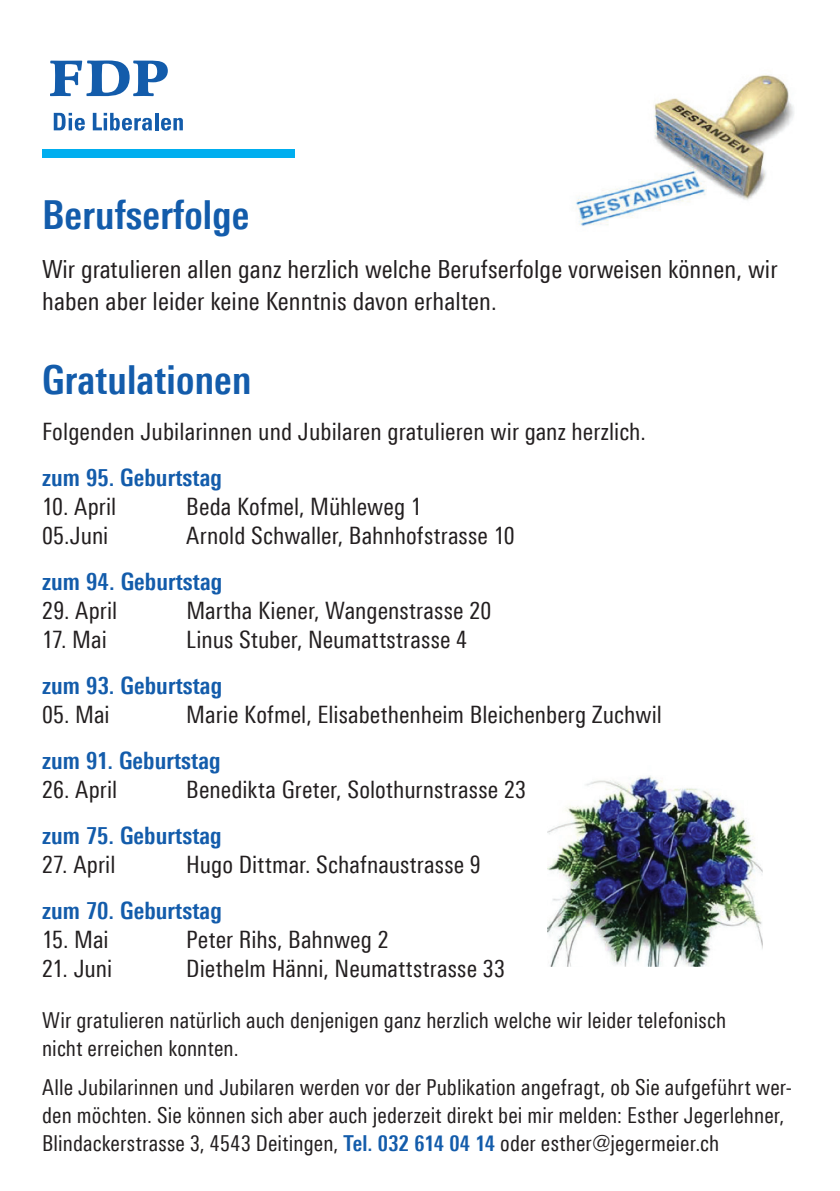
<style>
.page{position:relative;width:840px;height:1191px;background:#fff}
.page>*{position:absolute;margin:0;border:0;box-sizing:border-box;transform-origin:0 0}
.t1{font:700 40px "Linotype Univers 620 Cn";letter-spacing:.005em;color:#135cab}
.t2{font:25px/32px "Linotype Univers 420 Cn";letter-spacing:.005em;color:#231f20}
.t3{font:24px "Linotype Univers 420 Cn";letter-spacing:.005em;color:#231f20}
.t4{font:700 24px "Linotype Univers 620 Cn";letter-spacing:.005em;color:#135cab}
.t5{font:22px/28px "Linotype Univers 420 Cn";letter-spacing:.005em;color:#231f20}
.s1{font-family:"Linotype Univers 620 Cn";font-weight:700;color:#135cab}
</style>
<div class="page">
<img style="left:547px;top:775px;width:215px;height:191px">
<div style="left:42px;top:150px;width:253px;height:8px;background:#00aeef"></div>
<svg style="left:54px;top:113px;width:31px;height:18px"></svg>
<svg style="left:93px;top:113px;width:59px;height:18px"></svg>
<hr style="left:155px;top:113px;width:3px;height:17px;background:#135cab">
<svg style="left:161px;top:118px;width:22px;height:13px"></svg>
<svg style="left:50px;top:60px;width:118px;height:36px"></svg>
<img style="left:576px;top:75px;width:218px;height:151px">
<h1 class="t1" style="left:42px;top:191px;width:208px">Berufserfolge</h1>
<p class="t2" style="left:42px;top:253px;width:736px">Wir gratulieren allen ganz herzlich welche Berufserfolge vorweisen können, wir haben aber leider keine Kenntnis davon erhalten.</p>
<h1 class="t1" style="left:42px;top:355px;width:211px">Gratulationen</h1>
<p class="t3" style="left:42px;top:417px;width:605px">Folgenden Jubilarinnen und Jubilaren gratulieren wir ganz herzlich.</p>
<p class="t4" style="left:42px;top:463px;width:181px">zum 95. Geburtstag</p>
<p class="t3" style="left:42px;top:492px;width:76px">10. April</p>
<p class="t3" style="left:186px;top:492px;width:237px">Beda Kofmel, Mühleweg 1</p>
<p class="t3" style="left:42px;top:521px;width:68px">05.Juni</p>
<p class="t3" style="left:186px;top:521px;width:330px">Arnold Schwaller, Bahnhofstrasse 10</p>
<p class="t4" style="left:42px;top:567px;width:182px">zum 94. Geburtstag</p>
<p class="t3" style="left:42px;top:596px;width:77px">29. April</p>
<p class="t3" style="left:186px;top:596px;width:306px">Martha Kiener, Wangenstrasse 20</p>
<p class="t3" style="left:42px;top:625px;width:66px">17. Mai</p>
<p class="t3" style="left:186px;top:625px;width:282px">Linus Stuber, Neumattstrasse 4</p>
<p class="t4" style="left:42px;top:671px;width:181px">zum 93. Geburtstag</p>
<p class="t3" style="left:42px;top:700px;width:69px">05. Mai</p>
<p class="t3" style="left:186px;top:700px;width:477px">Marie Kofmel, Elisabethenheim Bleichenberg Zuchwil</p>
<p class="t4" style="left:42px;top:746px;width:180px">zum 91. Geburtstag</p>
<p class="t3" style="left:42px;top:775px;width:77px">26. April</p>
<p class="t3" style="left:186px;top:775px;width:341px">Benedikta Greter, Solothurnstrasse 23</p>
<p class="t4" style="left:42px;top:821px;width:181px">zum 75. Geburtstag</p>
<p class="t3" style="left:42px;top:850px;width:75px">27. April</p>
<p class="t3" style="left:186px;top:850px;width:296px">Hugo Dittmar. Schafnaustrasse 9</p>
<p class="t4" style="left:42px;top:896px;width:181px">zum 70. Geburtstag</p>
<p class="t3" style="left:42px;top:925px;width:68px">15. Mai</p>
<p class="t3" style="left:186px;top:925px;width:204px">Peter Rihs, Bahnweg 2</p>
<p class="t3" style="left:42px;top:954px;width:71px">21. Juni</p>
<p class="t3" style="left:186px;top:954px;width:320px">Diethelm Hänni, Neumattstrasse 33</p>
<p class="t5" style="left:42px;top:1005px;width:685px">Wir gratulieren natürlich auch denjenigen ganz herzlich welche wir leider telefonisch nicht erreichen konnten.</p>
<p class="t5" style="left:42px;top:1073px;width:750px">Alle Jubilarinnen und Jubilaren werden vor der Publikation angefragt, ob Sie aufgeführt wer&shy;den möchten. Sie können sich aber auch jederzeit direkt bei mir melden: Esther Jegerlehner,<br>Blindackerstrasse 3, 4543 Deitingen, <span class="s1">Tel. 032 614 04 14</span> oder esther@jegermeier.ch</p>
</div>
